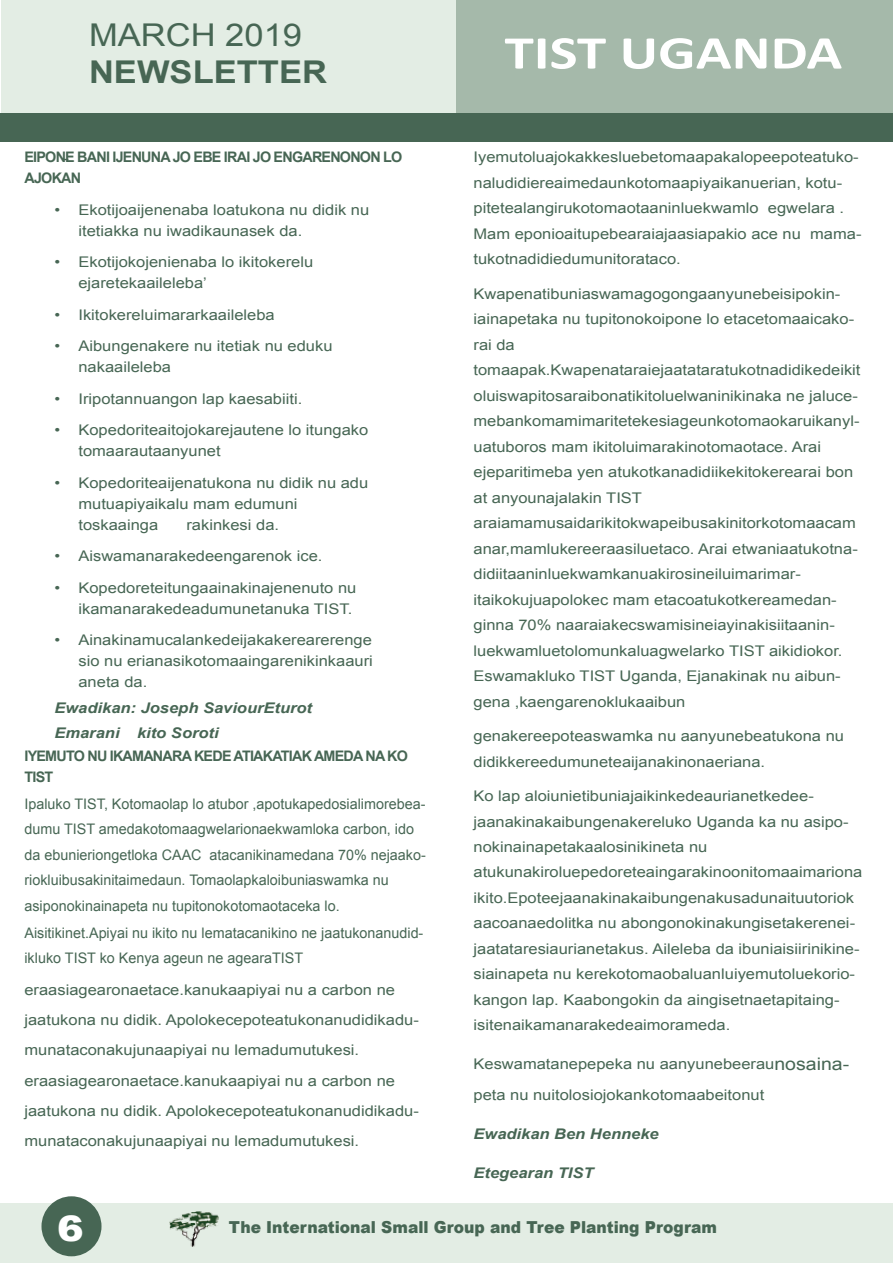
<style>
.page{position:relative;width:893px;height:1263px;background:#fff}
.page>*{position:absolute;margin:0;border:0;box-sizing:border-box;transform-origin:0 0}
.t1{font:700 47.25px "Calibri";color:#fff;scale:1.25 1}
.t2{font:900 35.25px "Arial";color:#fff;scale:1.13 1}
.t3{font:700 31.35px "Arial";color:#476654;scale:1.1 1}
.t4{font:31.35px "Arial";color:#476654;scale:1.1 1}
.t5{font:17.4px "Arial";color:#476654;scale:1.12 1}
.t6{font:900 16.5px "Arial";color:#476654;scale:.94 1}
.t7{font:14.7px/25.5px "Arial";color:#476654;scale:1.12 1}
.t8{font:italic 700 14.7px/25.5px "Arial";color:#476654;scale:1.12 1}
.t9{font:14.55px/25.5px "Arial";color:#476654}
.t10{font:700 14.55px/21px "Arial";letter-spacing:-.055em;color:#476654}
.s1{font-size:17.4px}
</style>
<div class="page">
<div style="left:0;top:1203px;width:893px;height:60px;background:#e3ede4"></div>
<div style="left:42px;top:1196px;width:60px;height:60px;background:#476654;border-radius:50%"></div>
<svg style="left:1px;top:0;width:892px;height:113px;background:#c4d3c7"></svg>
<div style="left:0;top:113px;width:893px;height:29px;background:#476654"></div>
<img style="left:169px;top:1211px;width:50px;height:36px">
<h3 class="t4" style="left:89px;top:14px;width:195px">MARCH 2019</h3>
<h3 class="t3" style="left:89px;top:51px;width:218px">NEWSLETTER</h3>
<h1 class="t1" style="left:504px;top:23px;width:272px">TIST UGANDA</h1>
<p class="t10" style="left:24px;top:147px;width:379px">EIPONE BANI IJENUNA JO EBE IRAI JO ENGARENONON LO<br>AJOKAN</p>
<p class="t7" style="left:78px;top:199px;width:261px;line-height:21px;text-indent:-24px">• Ekotijoaijenenaba loatukona nu didik nu itetiakka nu iwadikaunasek da.</p>
<p class="t7" style="left:78px;top:252px;width:211px;line-height:21px;text-indent:-24px">• Ekotijokojenienaba lo ikitokerelu ejaretekaaileleba’</p>
<p class="t7" style="left:54px;top:302px;width:198px">• Ikitokereluimararkaaileleba</p>
<p class="t7" style="left:78px;top:336px;width:228px;line-height:21px;text-indent:-24px">• Aibungenakere nu itetiak nu eduku nakaaileleba</p>
<p class="t7" style="left:54px;top:386px;width:223px">• Iripotannuangon lap kaesabiiti.</p>
<p class="t7" style="left:78px;top:420px;width:260px;line-height:21px;text-indent:-24px">• Kopedoriteaitojokarejautene lo itungako tomaarautaanyunet</p>
<p class="t7" style="left:78px;top:472px;width:260px;line-height:21px;text-indent:-24px">• Kopedoriteaijenatukona nu didik nu adu mutuapiyaikalu mam edumuni toskaainga</p>
<p class="t5" style="left:62px;top:147px;width:7px">-</p>
<p class="t7" style="left:473px;top:144px;width:348px">Iyemutoluajokakkesluebetomaapakalopeepoteatuko&shy;naludidiereaimedaunkotomaapiyaikanuerian, kotu&shy;pitetealangirukotomaotaaninluekwamlo egwelara .<br>Mam eponioaitupebearaiajaasiapakio ace nu mama&shy;tukotnadidiedumunitorataco.</p>
<p class="t7" style="left:473px;top:281px;width:347px">Kwapenatibuniaswamagogongaanyunebeisipokin&shy;iainapetaka nu tupitonokoipone lo etacetomaaicako&shy;rai da tomaapak.Kwapenataraiejaatataratukotnadidikedeikit oluiswapitosaraibonatikitoluelwaninikinaka ne jaluce&shy;mebankomamimaritetekesiageunkotomaokaruikanyl&shy;uatuboros mam ikitoluimarakinotomaotace. Arai ejeparitimeba yen atukotkanadidiikekitokerearai bon at anyounajalakin TIST araiamamusaidarikitokwapeibusakinitorkotomaacam anar,mamlukereeraasiluetaco. Arai etwaniaatukotna&shy;didiitaaninluekwamkanuakirosineiluimarimar&shy;itaikokujuapolokec mam etacoatukotkereamedan&shy;ginna 70% naaraiakecswamisineiayinakisiitaanin&shy;luekwamluetolomunkaluagwelarko TIST aikidiokor.<br>Eswamakluko TIST Uganda, Ejanakinak nu aibun&shy;gena ,kaengarenoklukaaibun</p>
<p class="t7" style="left:473px;top:723px;width:332px">genakereepoteaswamka nu aanyunebeatukona nu didikkereedumuneteaijanakinonaeriana.</p>
<p class="t7" style="left:473px;top:783px;width:349px">Ko lap aloiunietibuniajaikinkedeaurianetkedee&shy;jaanakinakaibungenakereluko Uganda ka nu asipo&shy;nokinainapetakaalosinikineta nu atukunakiroluepedoreteaingarakinoonitomaaimariona ikito.Epoteejaanakinakaibungenakusadunaituutoriok aacoanaedolitka nu abongonokinakungisetakerenei&shy;jaatataresiaurianetakus. Aileleba da ibuniaisiirinikine&shy;siainapeta nu kerekotomaobaluanluiyemutoluekorio&shy;kangon lap. Kaabongokin da aingisetnaetapitaing&shy;isitenaikamanarakedeaimorameda.</p>
<p class="t7" style="left:473px;top:1049px;width:337px;line-height:30.2px">Keswamatanepepeka nu aanyunebeerau<span class="s1">nosaina&shy;</span>peta nu nuitolosiojokankotomaabeitonut</p>
<p class="t8" style="left:473px;top:1121px;width:167px">Ewadikan Ben Henneke</p>
<p class="t8" style="left:473px;top:1160px;width:109px">Etegearan TIST</p>
<p class="t7" style="left:186px;top:512px;width:84px">rakinkesi da.</p>
<p class="t7" style="left:54px;top:543px;width:241px">• Aiswamanarakedeengarenok ice.</p>
<p class="t7" style="left:54px;top:577px;width:271px;line-height:21px;text-align:right">• Kopedoreteitungaainakinajenenuto nu ikamanarakedeadumunetanuka TIST.</p>
<p class="t7" style="left:78px;top:630px;width:264px;line-height:21px;text-align:justify;text-indent:-24px">• Ainakinamucalankedeijakakerearerenge sio nu erianasikotomaaingarenikinkaauri aneta da.</p>
<p class="t8" style="left:54px;top:695px;width:232px">Ewadikan: Joseph SaviourEturot<br>Emarani kito Soroti</p>
<p class="t10" style="left:24px;top:745px;width:385px">IYEMUTO NU IKAMANARA KEDE ATIAKATIAK AMEDA NA KO<br>TIST</p>
<p class="t9" style="left:24px;top:791px;width:403px">Ipaluko TIST, Kotomaolap lo atubor ,apotukapedosialimorebea&shy;dumu TIST amedakotomaagwelarionaekwamloka carbon, ido da ebunieriongetloka CAAC atacanikinamedana 70% nejaako&shy;riokluibusakinitaimedaun. Tomaolapkaloibuniaswamka nu asiponokinainapeta nu tupitonokotomaotaceka lo.</p>
<p class="t9" style="left:24px;top:920px;width:400px">Aisitikinet.Apiyai nu ikito nu lematacanikino ne jaatukonanudid&shy;ikluko TIST ko Kenya ageun ne agearaTIST</p>
<p class="t7" style="left:24px;top:975px;width:354px;line-height:30px">eraasiagearonaetace.kanukaapiyai nu a carbon ne jaatukona nu didik. Apolokecepoteatukonanudidikadu&shy;munataconakujunaapiyai nu lemadumutukesi.</p>
<p class="t7" style="left:24px;top:1066px;width:354px;line-height:30px">eraasiagearonaetace.kanukaapiyai nu a carbon ne jaatukona nu didik. Apolokecepoteatukonanudidikadu&shy;munataconakujunaapiyai nu lemadumutukesi.</p>
<h2 class="t2" style="left:57px;top:1203px;width:25px">6</h2>
<p class="t6" style="left:229px;top:1215px;width:521px">The International Small Group and Tree Planting Program</p>
</div>
